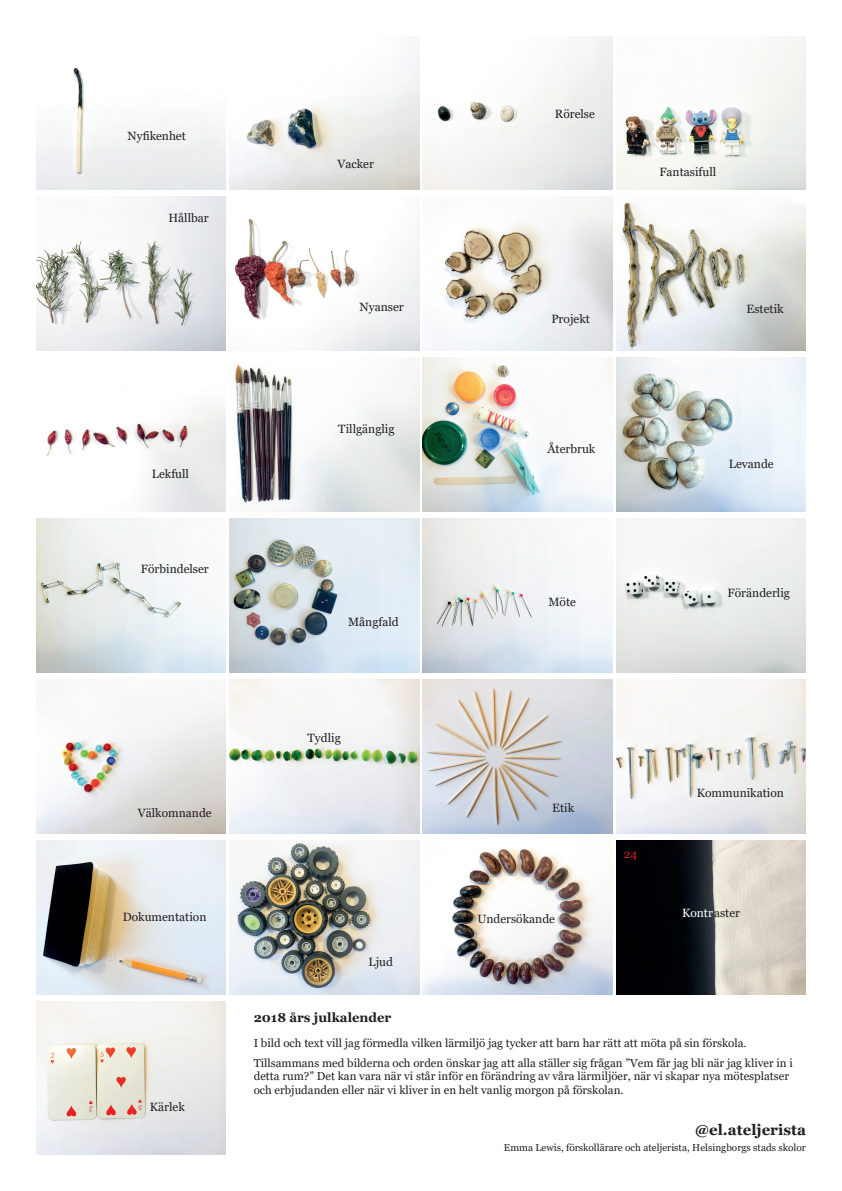
<style>
.page{position:relative;width:842px;height:1191px;background:#fff}
.page>*{position:absolute;margin:0;border:0;box-sizing:border-box;transform-origin:0 0}
.t1{font:700 15px "Georgia";color:#231f20}
.t2{font:700 13px "Georgia";color:#231f20}
.t3{font:12px "Georgia";color:#231f20}
.t4{font:12px "Georgia";color:#fff}
.t5{font:12px "Georgia";color:#d1232a}
.t6{font:11.5px/19.5px "Georgia";color:#231f20}
.t7{font:10px "Georgia";color:#231f20}
.s1{color:#231f20}
</style>
<div class="page">
<img style="left:36px;top:68px;width:190px;height:121px">
<img style="left:229px;top:36px;width:190px;height:153px">
<img style="left:423px;top:36px;width:190px;height:153px">
<img style="left:616px;top:36px;width:190px;height:153px">
<img style="left:36px;top:197px;width:190px;height:153px">
<img style="left:235px;top:218px;width:184px;height:132px">
<img style="left:434px;top:197px;width:179px;height:153px">
<img style="left:616px;top:202px;width:190px;height:148px">
<img style="left:46px;top:401px;width:180px;height:110px">
<img style="left:235px;top:364px;width:184px;height:147px">
<img style="left:423px;top:358px;width:190px;height:153px">
<img style="left:616px;top:358px;width:190px;height:153px">
<img style="left:36px;top:519px;width:190px;height:153px">
<img style="left:229px;top:519px;width:190px;height:153px">
<img style="left:423px;top:519px;width:190px;height:153px">
<img style="left:616px;top:519px;width:190px;height:153px">
<img style="left:36px;top:681px;width:190px;height:152px">
<img style="left:229px;top:680px;width:190px;height:153px">
<img style="left:423px;top:680px;width:190px;height:153px">
<img style="left:616px;top:680px;width:190px;height:153px">
<img style="left:36px;top:841px;width:190px;height:153px">
<img style="left:229px;top:841px;width:190px;height:153px">
<img style="left:423px;top:848px;width:190px;height:146px">
<img style="left:616px;top:841px;width:190px;height:153px">
<img style="left:36px;top:1001px;width:190px;height:154px">
<p class="t3" style="left:128px;top:129px;width:60px">Nyfikenhet</p>
<p class="t3" style="left:168px;top:210px;width:42px">Hållbar</p>
<p class="t3" style="left:152px;top:466px;width:39px">Lekfull</p>
<p class="t3" style="left:141px;top:562px;width:69px">Förbindelser</p>
<p class="t3" style="left:138px;top:805px;width:75px">Välkomnande</p>
<p class="t3" style="left:123px;top:910px;width:85px">Dokumentation</p>
<p class="t3" style="left:150px;top:1100px;width:36px">Kärlek</p>
<p class="t3" style="left:337px;top:156px;width:38px">Vacker</p>
<p class="t3" style="left:360px;top:299px;width:46px">Nyanser</p>
<p class="t3" style="left:338px;top:421px;width:58px">Tillgänglig</p>
<p class="t3" style="left:348px;top:614px;width:52px">Mångfald</p>
<p class="t3" style="left:307px;top:730px;width:35px">Tydlig</p>
<p class="t3" style="left:369px;top:954px;width:26px">Ljud</p>
<p class="t2" style="left:254px;top:1009px;width:139px">2018 års julkalender</p>
<p class="t3" style="left:555px;top:106px;width:42px">Rörelse</p>
<p class="t3" style="left:551px;top:311px;width:40px">Projekt</p>
<p class="t3" style="left:547px;top:441px;width:49px">Återbruk</p>
<p class="t3" style="left:548px;top:594px;width:29px">Möte</p>
<p class="t3" style="left:659px;top:165px;width:58px">Fantasifull</p>
<p class="t3" style="left:746px;top:301px;width:39px">Estetik</p>
<p class="t3" style="left:729px;top:456px;width:46px">Levande</p>
<p class="t3" style="left:728px;top:585px;width:64px">Föränderlig</p>
<p class="t3" style="left:552px;top:800px;width:23px">Etik</p>
<p class="t3" style="left:477px;top:911px;width:79px">Undersökande</p>
<p class="t5" style="left:624px;top:847px;width:15px">24</p>
<p class="t3" style="left:697px;top:785px;width:89px">Kommunikation</p>
<p class="t4" style="left:682px;top:905px;width:59px">Kontr<span class="s1">aster</span></p>
<p class="t6" style="left:254px;top:1033px;width:541px">I bild och text vill jag förmedla vilken lärmiljö jag tycker att barn har rätt att möta på sin förskola.<br>Tillsammans med bilderna och orden önskar jag att alla ställer sig frågan ”Vem får jag bli när jag kliver in i</p>
<p class="t6" style="left:254px;top:1069px;width:537px;line-height:13.8px">detta rum?” Det kan vara när vi står inför en förändring av våra lärmiljöer, när vi skapar nya mötesplatser och erbjudanden eller när vi kliver in en helt vanlig morgon på förskolan.</p>
<h1 class="t1" style="left:695px;top:1119px;width:113px">@el.ateljerista</h1>
<p class="t7" style="left:504px;top:1141px;width:303px">Emma Lewis, förskollärare och ateljerista, Helsingborgs stads skolor</p>
</div>
